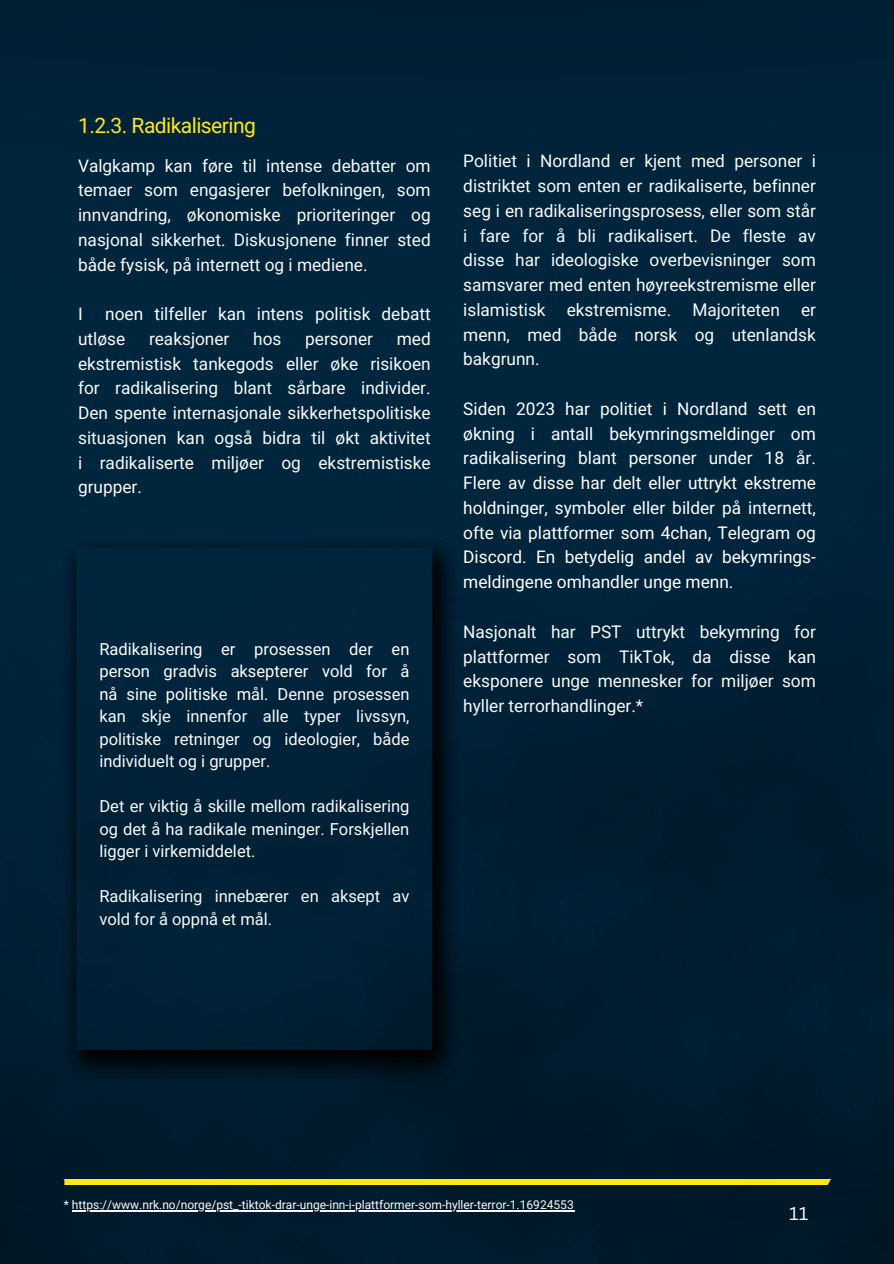
<style>
.page{position:relative;width:894px;height:1264px;background:#fff}
.page>*{position:absolute;margin:0;border:0;box-sizing:border-box;transform-origin:0 0}
.t1{font:21px "Roboto";letter-spacing:-.025em;color:#fee71a}
.t2{font:18px "Canva Sans";color:#fffffe}
.t3{font:17.25px/24.8px "Roboto";color:#fafafa;text-align:justify}
.t4{font:17.25px/24.8px "Roboto";color:#fff;text-align:justify}
.t5{font:16.5px/22.5px "Roboto";color:#fafafa;text-align:justify}
.t6{font:12px "Roboto";color:#fafafa}
.s1{color:#fff}
</style>
<div class="page">
<div style="left:0;top:0;width:893px;height:1263px;background:#00263e"></div>
<img style="left:0;top:615px;width:893px;height:647px">
<img style="left:58px;top:543px;width:405px;height:542px">
<div style="left:64px;top:1179px;width:766px;height:5px;background:#fee812"></div>
<hr style="left:72px;top:1210px;width:502px;height:1px;background:#fafafa">
<h2 class="t1" style="left:78px;top:113px;width:179px">1.2.3. Radikalisering</h2>
<h2 class="t3" style="left:78px;top:153px;width:354px">Valgkamp kan føre til intense debatter om temaer som engasjerer befolkningen, som innvandring, økonomiske prioriteringer og nasjonal sikkerhet. Diskusjonene finner sted både fysisk, på internett og i mediene.</h2>
<h2 class="t3" style="left:78px;top:302px;width:6px">I</h2>
<h2 class="t3" style="left:78px;top:302px;width:354px;text-indent:27px">noen tilfeller kan intens politisk debatt utløse</h2>
<h2 class="t3" style="left:78px;top:326px;width:354px;text-indent:318px">med ekstremistisk tankegods eller øke risikoen for radikalisering blant sårbare individer.<br>Den spente internasjonale sikkerhetspolitiske situasjonen kan også bidra til økt aktivitet i radikaliserte miljøer og ekstremistiske grupper.</h2>
<h2 class="t3" style="left:149px;top:326px;width:82px">reaksjoner</h2>
<h2 class="t3" style="left:253px;top:326px;width:30px">hos</h2>
<h2 class="t3" style="left:305px;top:326px;width:69px">personer</h2>
<p class="t5" style="left:99px;top:638px;width:311px"><span class="s1">Radikalisering er prosessen der en person gradvis aksepterer vold for å nå sine politiske mål.</span> Denne prosessen kan skje innenfor alle typer livssyn, politiske retninger og ideologier, både individuelt og i grupper.</p>
<h1 class="t5" style="left:99px;top:795px;width:311px">Det er viktig å skille mellom radikalisering og det å ha radikale meninger. Forskjellen ligger i virkemiddelet.</h1>
<h2 class="t5" style="left:99px;top:885px;width:311px">Radikalisering innebærer en aksept av vold for å oppnå et mål.</h2>
<h2 class="t3" style="left:463px;top:149px;width:354px">Politiet i Nordland er kjent med personer i distriktet som enten er radikaliserte, befinner seg i en radikaliseringsprosess, eller som står i fare for å bli radikalisert. De fleste av disse har ideologiske overbevisninger som samsvarer med enten høyreekstremisme eller islamistisk ekstremisme. Majoriteten er menn, med både norsk og utenlandsk bakgrunn.</h2>
<p class="t4" style="left:463px;top:396px;width:354px">Siden 2023 har politiet i Nordland sett en økning i antall bekymringsmeldinger om radikalisering blant personer under 18 år.<br>Flere av disse har delt eller uttrykt ekstreme holdninger, symboler eller bilder på internett, ofte via plattformer som 4chan, Telegram og Discord. En betydelig andel av bekymrings&shy;meldingene omhandler unge menn.</p>
<p class="t3" style="left:463px;top:619px;width:354px">Nasjonalt har PST uttrykt bekymring for plattformer som TikTok, da disse kan eksponere unge mennesker for miljøer som hyller terrorhandlinger.*</p>
<h2 class="t6" style="left:64px;top:1198px;width:511px">* https://www.nrk.no/norge/pst_-tiktok-drar-unge-inn-i-plattformer-som-hyller-terror-1.16924553</h2>
<h2 class="t2" style="left:789px;top:1200px;width:21px">11</h2>
</div>
